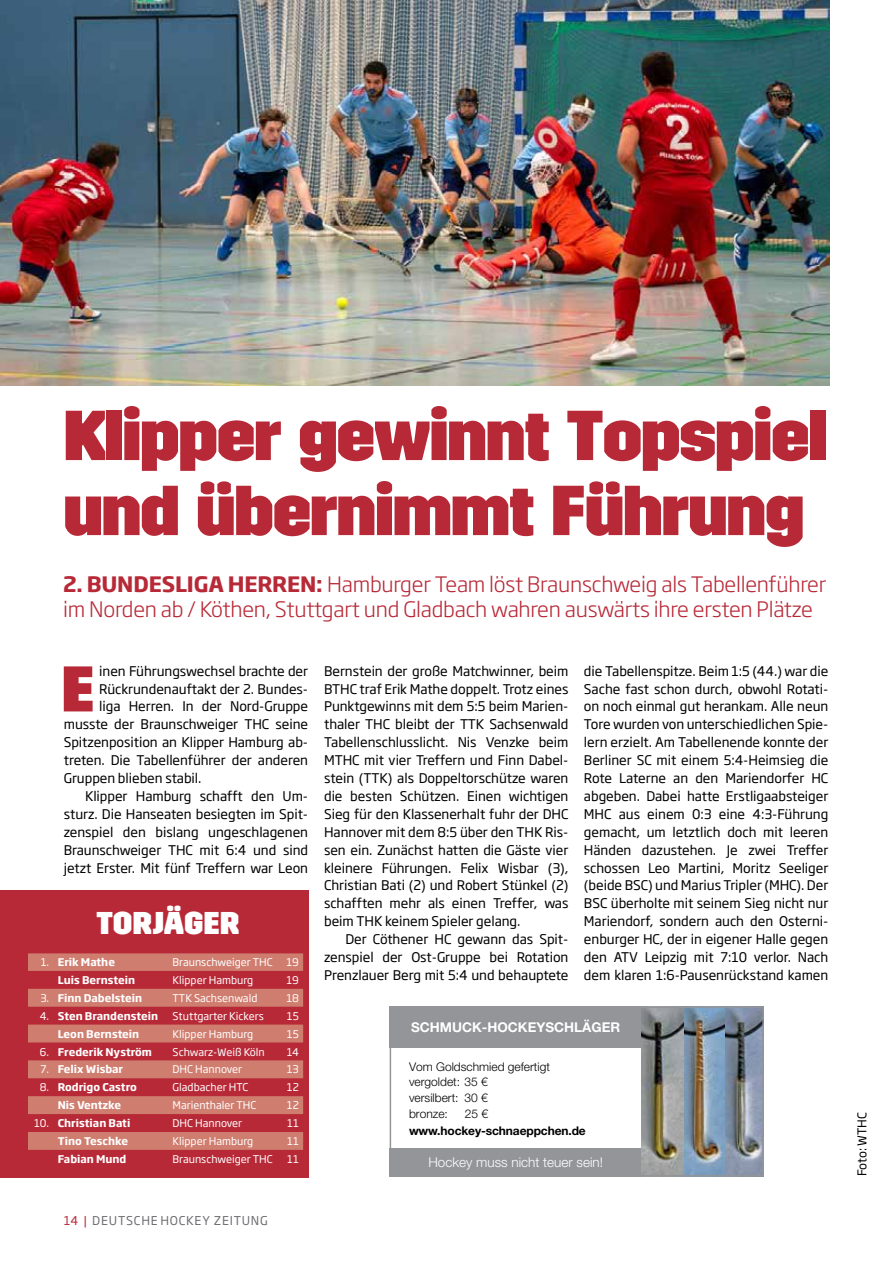
<style>
.page{position:relative;width:893px;height:1263px;background:#fff}
.page>*{position:absolute;margin:0;border:0;box-sizing:border-box;transform-origin:0 0}
.t1{font:800 70.5px/75px "Trim";letter-spacing:-.03em;color:#b82937}
.t2{font:800 64.35px "Trim";color:#b82937}
.t3{font:800 31.5px "Trim";color:#fff}
.t4{font:300 21px/25.5px "Soho Gothic Std";letter-spacing:-.01em;color:#b82937}
.t5{font:300 13.5px "Helvetica Neue LT Std";color:#fff}
.t6{font:700 13.5px "Helvetica Neue LT Std";color:#fff}
.t7{font:13.2px/17.9px "Soho Gothic Std";letter-spacing:-.005em;color:#000;text-align:justify}
.t8{font:300 12px/15.8px "Helvetica Neue LT Std";color:#000}
.t9{font:700 12px "Helvetica Neue LT Std";letter-spacing:-.01em;color:#000}
.t10{font:12px "Soho Gothic Std";letter-spacing:.065em;color:#6d6e71}
.t11{font:12px "Soho Gothic Std";letter-spacing:-.01em;color:#000}
.t12{font:10.5px "Soho Gothic Std";color:#fff}
.t13{font:700 10.5px "Soho Gothic Std";color:#fff}
.s1{font-weight:700}
.s2{font-weight:400}
.s3{color:#b82937}
</style>
<div class="page">
<div style="left:0;top:890px;width:308px;height:288px;background:#b82937"></div>
<svg style="left:28px;top:953px;width:275px;height:197px;fill:#cf7d6f"></svg>
<img style="left:0;top:0;width:829px;height:385px">
<div style="left:390px;top:1148px;width:266px;height:28px;background:#939598"></div>
<div style="left:390px;top:1007px;width:374px;height:41px;background:#939598"></div>
<img style="left:725px;top:1009px;width:36px;height:164px">
<img style="left:642px;top:1009px;width:83px;height:164px">
<div style="left:390px;top:1006px;width:374px;height:170px;border:2px solid #939598"></div>
<h1 class="t1" style="left:63px;top:399px;width:766px">Klipper gewinnt Topspiel und übernimmt Führung</h1>
<h3 class="t4" style="left:63px;top:572px;width:765px"><span class="s1">2. BUNDESLIGA HERREN:</span> Hamburger Team löst Braunschweig als Tabellenführer im Norden ab / Köthen, Stuttgart und Gladbach wahren auswärts ihre ersten Plätze</h3>
<h2 class="t2" style="left:61px;top:652px;width:35px">E</h2>
<p class="t7" style="left:99px;top:662px;width:210px">inen Führungswechsel brachte der</p>
<p class="t7" style="left:99px;top:680px;width:210px">Rückrundenauftakt der 2. Bundes-</p>
<p class="t7" style="left:99px;top:698px;width:210px">liga Herren. In der Nord-Gruppe</p>
<p class="t7" style="left:64px;top:716px;width:246px">musste der Braunschweiger THC seine</p>
<p class="t7" style="left:64px;top:734px;width:246px">Spitzenposition an Klipper Hamburg ab-</p>
<p class="t7" style="left:64px;top:751px;width:246px">treten. Die Tabellenführer der anderen</p>
<p class="t7" style="left:64px;top:769px;width:139px">Gruppen blieben stabil.</p>
<p class="t7" style="left:85px;top:787px;width:225px">Klipper Hamburg schafft den Um-</p>
<p class="t7" style="left:64px;top:805px;width:246px">sturz. Die Hanseaten besiegten im Spit-</p>
<p class="t7" style="left:64px;top:823px;width:246px">zenspiel den bislang ungeschlagenen</p>
<p class="t7" style="left:64px;top:841px;width:246px">Braunschweiger THC mit 6:4 und sind</p>
<p class="t7" style="left:64px;top:859px;width:246px">jetzt Erster. Mit fünf Treffern war Leon</p>
<h3 class="t3" style="left:96px;top:904px;width:145px">TORJÄGER</h3>
<p class="t13" style="left:41px;top:955px;width:76px"><span class="s2">1.</span> Erik Mathe</p>
<p class="t12" style="left:173px;top:956px;width:102px">Braunschweiger THC</p>
<p class="t12" style="left:286px;top:956px;width:14px">19</p>
<p class="t13" style="left:58px;top:973px;width:79px">Luis Bernstein</p>
<p class="t12" style="left:173px;top:973px;width:82px">Klipper Hamburg</p>
<p class="t12" style="left:286px;top:973px;width:14px">19</p>
<p class="t13" style="left:40px;top:991px;width:103px"><span class="s2">3.</span> Finn Dabelstein</p>
<p class="t12" style="left:173px;top:991px;width:86px">TTK Sachsenwald</p>
<p class="t12" style="left:286px;top:991px;width:14px">18</p>
<p class="t13" style="left:40px;top:1009px;width:120px"><span class="s2">4.</span> Sten Brandenstein</p>
<p class="t12" style="left:173px;top:1009px;width:93px">Stuttgarter Kickers</p>
<p class="t12" style="left:287px;top:1009px;width:14px">15</p>
<p class="t13" style="left:58px;top:1027px;width:83px">Leon Bernstein</p>
<p class="t12" style="left:173px;top:1027px;width:82px">Klipper Hamburg</p>
<p class="t12" style="left:287px;top:1027px;width:14px">15</p>
<p class="t13" style="left:40px;top:1045px;width:114px"><span class="s2">6.</span> Frederik Nyström</p>
<p class="t12" style="left:173px;top:1045px;width:94px">Schwarz-Weiß Köln</p>
<p class="t12" style="left:287px;top:1045px;width:14px">14</p>
<p class="t13" style="left:41px;top:1063px;width:84px"><span class="s2">7.</span> Felix Wisbar</p>
<p class="t12" style="left:173px;top:1063px;width:71px">DHC Hannover</p>
<p class="t12" style="left:287px;top:1063px;width:14px">13</p>
<p class="t13" style="left:40px;top:1080px;width:99px"><span class="s2">8.</span> Rodrigo Castro</p>
<p class="t12" style="left:173px;top:1081px;width:77px">Gladbacher HTC</p>
<p class="t12" style="left:287px;top:1081px;width:14px">12</p>
<p class="t13" style="left:58px;top:1098px;width:65px">Nis Ventzke</p>
<p class="t12" style="left:173px;top:1099px;width:85px">Marienthaler THC</p>
<p class="t12" style="left:287px;top:1099px;width:14px">12</p>
<p class="t13" style="left:34px;top:1116px;width:98px"><span class="s2">10.</span> Christian Bati</p>
<p class="t12" style="left:173px;top:1116px;width:71px">DHC Hannover</p>
<p class="t12" style="left:287px;top:1116px;width:13px">11</p>
<p class="t13" style="left:58px;top:1134px;width:72px">Tino Teschke</p>
<p class="t12" style="left:173px;top:1134px;width:82px">Klipper Hamburg</p>
<p class="t12" style="left:287px;top:1134px;width:13px">11</p>
<p class="t13" style="left:58px;top:1152px;width:70px">Fabian Mund</p>
<p class="t12" style="left:173px;top:1152px;width:102px">Braunschweiger THC</p>
<p class="t12" style="left:287px;top:1152px;width:13px">11</p>
<p class="t7" style="left:324px;top:662px;width:246px">Bernstein der große Matchwinner, beim BTHC traf Erik Mathe doppelt. Trotz eines Punktgewinns mit dem 5:5 beim Marien&shy;thaler THC bleibt der TTK Sachsenwald Tabellenschlusslicht. Nis Venzke beim MTHC mit vier Treffern und Finn Dabel&shy;stein (TTK) als Doppeltorschütze waren die besten Schützen. Einen wichtigen Sieg für den Klassenerhalt fuhr der DHC Hannover mit dem 8:5 über den THK Ris&shy;sen ein. Zunächst hatten die Gäste vier kleinere Führungen. Felix Wisbar (3), Christian Bati (2) und Robert Stünkel (2) schafften mehr als einen Treffer, was beim THK keinem Spieler gelang.</p>
<p class="t7" style="left:324px;top:930px;width:246px;text-indent:21px">Der Cöthener HC gewann das Spit&shy;zenspiel der Ost-Gruppe bei Rotation Prenzlauer Berg mit 5:4 und behauptete</p>
<p class="t7" style="left:584px;top:662px;width:246px">die Tabellenspitze. Beim 1:5 (44.) war die Sache fast schon durch, obwohl Rotati&shy;on noch einmal gut herankam. Alle neun Tore wurden von unterschiedlichen Spie&shy;lern erzielt. Am Tabellenende konnte der Berliner SC mit einem 5:4-Heimsieg die Rote Laterne an den Mariendorfer HC abgeben. Dabei hatte Erstligaabsteiger MHC aus einem 0:3 eine 4:3-Führung gemacht, um letztlich doch mit leeren Händen dazustehen. Je zwei Treffer schossen Leo Martini, Moritz Seeliger (beide BSC) und Marius Tripler (MHC). Der BSC überholte mit seinem Sieg nicht nur Mariendorf, sondern auch den Osterni&shy;enburger HC, der in eigener Halle gegen den ATV Leipzig mit 7:10 verlor. Nach dem klaren 1:6-Pausenrückstand kamen</p>
<p class="t6" style="left:411px;top:1019px;width:211px">SCHMUCK-HOCKEYSCHLÄGER</p>
<p class="t8" style="left:409px;top:1058px;width:142px">Vom Goldschmied gefertigt vergoldet: 35 €<br>versilbert: 30 €<br>bronze:</p>
<p class="t8" style="left:465px;top:1105px;width:25px">25 €</p>
<p class="t9" style="left:409px;top:1123px;width:178px">www.hockey-schnaeppchen.de</p>
<p class="t5" style="left:428px;top:1154px;width:176px">Hockey muss nicht teuer sein!</p>
<p class="t10" style="left:64px;top:1213px;width:205px"><span class="s3">14 |</span> DEUTSCHE HOCKEY ZEITUNG</p>
<p class="t11" style="left:854px;top:1176px;width:65px;rotate:-90deg">Foto: WTHC</p>
</div>
